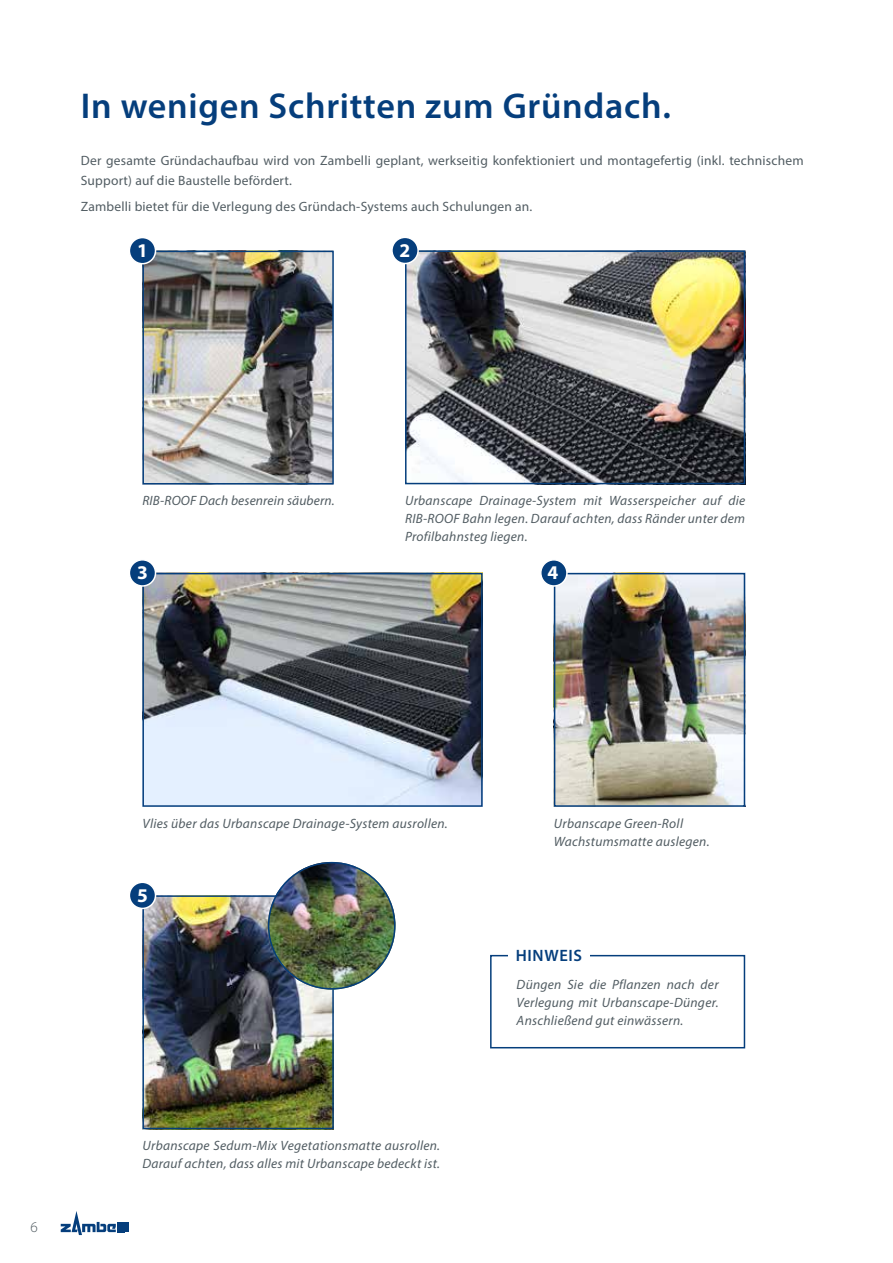
<style>
.page{position:relative;width:893px;height:1263px;background:#fff}
.page>*{position:absolute;margin:0;border:0;box-sizing:border-box;transform-origin:0 0}
.t1{font:600 36px "Myriad Pro";letter-spacing:.02em;color:#053e7c}
.t2{font:700 19.5px "Myriad Pro";color:#fff}
.t3{font:600 16.5px "Myriad Pro";letter-spacing:.04em;color:#053e7c}
.t4{font:300 15px "Myriad Pro";color:#515c62}
.t5{font:italic 13.5px/18px "Myriad Pro";letter-spacing:.02em;color:#515c62;text-align:justify}
.t6{font:13.5px/19.5px "Myriad Pro";letter-spacing:.015em;color:#515c62}
</style>
<div class="page">
<img style="left:145px;top:254px;width:186px;height:227px">
<div style="left:142px;top:251px;width:192px;height:233px;border:2px solid #053e7c"></div>
<div style="left:129px;top:238px;width:27px;height:26px;background:#053e7c;border-radius:50%"></div>
<div style="left:129px;top:237px;width:27px;height:27px;border:2px solid #fff;border-radius:50%"></div>
<img style="left:145px;top:576px;width:335px;height:228px">
<div style="left:142px;top:573px;width:341px;height:234px;border:2px solid #053e7c"></div>
<div style="left:129px;top:560px;width:27px;height:26px;background:#053e7c;border-radius:50%"></div>
<div style="left:129px;top:559px;width:27px;height:28px;border:2px solid #fff;border-radius:50%"></div>
<img style="left:408px;top:253px;width:334px;height:228px">
<div style="left:405px;top:250px;width:340px;height:234px;border:2px solid #053e7c"></div>
<div style="left:392px;top:237px;width:26px;height:26px;background:#053e7c;border-radius:50%"></div>
<div style="left:391px;top:237px;width:28px;height:27px;border:2px solid #fff;border-radius:50%"></div>
<div style="left:490px;top:955px;width:255px;height:93px;border:2px solid #053e7c"></div>
<div style="left:508px;top:942px;width:82px;height:24px;background:#fff"></div>
<img style="left:557px;top:576px;width:185px;height:228px">
<div style="left:554px;top:573px;width:191px;height:234px;border:2px solid #053e7c"></div>
<div style="left:541px;top:560px;width:26px;height:26px;background:#053e7c;border-radius:50%"></div>
<div style="left:540px;top:559px;width:28px;height:28px;border:2px solid #fff;border-radius:50%"></div>
<img style="left:145px;top:898px;width:186px;height:228px">
<div style="left:142px;top:895px;width:192px;height:234px;border:2px solid #053e7c"></div>
<div style="left:129px;top:882px;width:27px;height:26px;background:#053e7c;border-radius:50%"></div>
<div style="left:129px;top:881px;width:27px;height:28px;border:2px solid #fff;border-radius:50%"></div>
<img style="left:268px;top:862px;width:128px;height:127px;border-radius:64px">
<svg style="left:61px;top:1211px;width:68px;height:24px"></svg>
<h1 class="t1" style="left:81px;top:83px;width:592px">In wenigen Schritten zum Gründach.</h1>
<p class="t6" style="left:81px;top:151px;width:724px">Der gesamte Gründachaufbau wird von Zambelli geplant, werkseitig konfektioniert und montagefertig (inkl. technischem<br>Support) auf die Baustelle befördert.</p>
<p class="t6" style="left:81px;top:196px;width:453px">Zambelli bietet für die Verlegung des Gründach-Systems auch Schulungen an.</p>
<h2 class="t2" style="left:137px;top:238px;width:12px">1</h2>
<h2 class="t2" style="left:400px;top:237px;width:12px">2</h2>
<p class="t5" style="left:142px;top:491px;width:194px">RIB-ROOF Dach besenrein säubern.</p>
<h2 class="t2" style="left:137px;top:560px;width:12px">3</h2>
<p class="t5" style="left:405px;top:491px;width:342px">Urbanscape Drainage-System mit Wasserspeicher auf die RIB-ROOF Bahn legen. Darauf achten, dass Ränder unter dem Profilbahnsteg liegen.</p>
<h2 class="t2" style="left:547px;top:560px;width:12px">4</h2>
<p class="t4" style="left:31px;top:1218px;width:9px">6</p>
<p class="t5" style="left:142px;top:814px;width:307px">Vlies über das Urbanscape Drainage-System ausrollen.</p>
<h2 class="t2" style="left:137px;top:882px;width:12px">5</h2>
<p class="t5" style="left:142px;top:1136px;width:299px">Urbanscape Sedum-Mix Vegetationsmatte ausrollen.<br>Darauf achten, dass alles mit Urbanscape bedeckt ist.</p>
<p class="t5" style="left:554px;top:814px;width:157px">Urbanscape Green-Roll<br>Wachstumsmatte auslegen.</p>
<p class="t3" style="left:516px;top:944px;width:68px">HINWEIS</p>
<p class="t5" style="left:517px;top:975px;width:203px">Düngen Sie die Pflanzen nach der Verlegung mit Urbanscape-Dünger.<br>Anschließend gut einwässern.</p>
</div>
